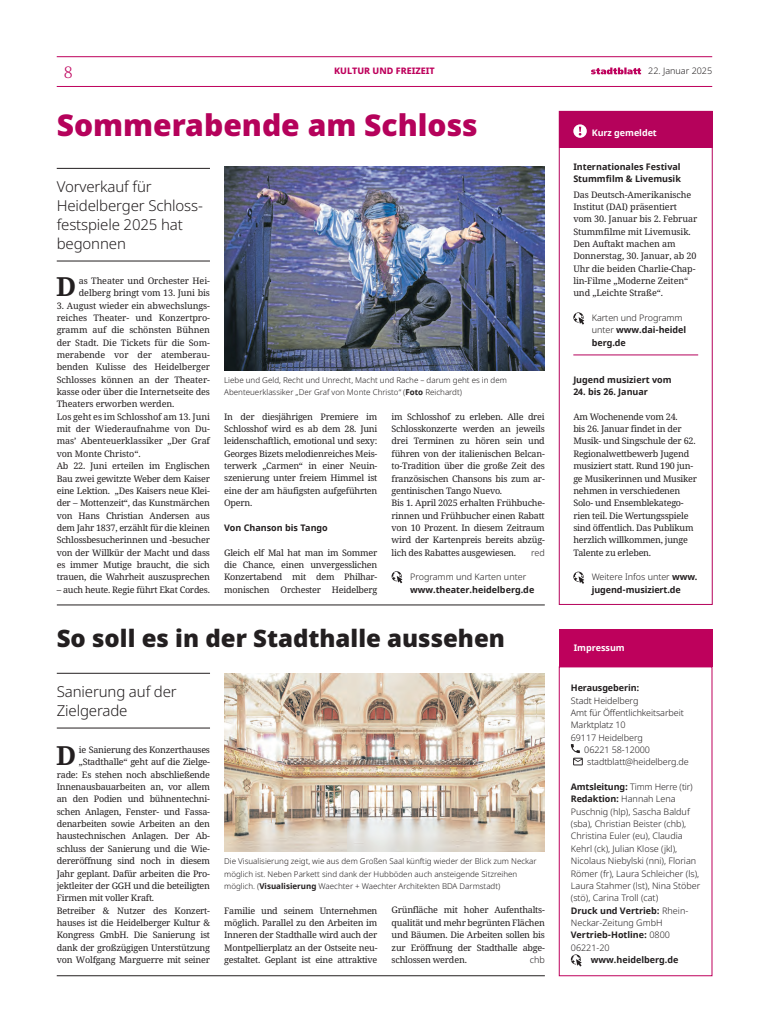
<style>
.page{position:relative;width:769px;height:1032px;background:#fff}
.page>*{position:absolute;margin:0;border:0;box-sizing:border-box;transform-origin:0 0}
.t1{font:900 30px "Noto Sans";color:#b5025b}
.t2{font:700 26.3px "Noto Serif";color:#231f20}
.t3{font:900 24px "Noto Sans";color:#231f20}
.t4{font:300 16px "Noto Serif";color:#be015c}
.t5{font:300 15px/19px "Noto Sans";letter-spacing:-.01em;color:#231f20}
.t6{font:9px/12.3px "Noto Serif";letter-spacing:-.025em;color:#231f20}
.t7{font:300 9px/12.3px "Noto Sans";color:#231f20}
.t8{font:700 9px/12.2px "Noto Sans";color:#231f20}
.t9{font:700 9px "Noto Sans";letter-spacing:-.005em;color:#fff}
.t10{font:800 9px "Noto Sans";color:#be015c}
.t11{font:300 8px/12.3px "Noto Sans";color:#231f20}
.s1{font-weight:700}
.s2{font-weight:300}
</style>
<div class="page">
<hr style="left:57px;top:57px;width:654px;height:1px;background:#be015c">
<hr style="left:57px;top:86px;width:654px;height:1px;background:#be015c">
<svg style="left:591px;top:68px;width:49px;height:6px"></svg>
<svg style="left:573px;top:312px;width:11px;height:13px"></svg>
<hr style="left:573px;top:355px;width:124px;height:1px;background:#b5025b">
<svg style="left:573px;top:572px;width:11px;height:12px"></svg>
<div style="left:558px;top:111px;width:154px;height:494px;border:1px solid #b5025b"></div>
<div style="left:559px;top:111px;width:153px;height:37px;background:#b5025b"></div>
<svg style="left:573px;top:124px;width:13px;height:14px"></svg>
<hr style="left:57px;top:673px;width:153px;height:1px;background:#231f20">
<hr style="left:57px;top:728px;width:153px;height:1px;background:#231f20">
<img style="left:224px;top:673px;width:320px;height:178px">
<hr style="left:57px;top:975px;width:487px;height:1px;background:#231f20">
<hr style="left:57px;top:605px;width:487px;height:1px;background:#231f20">
<hr style="left:57px;top:168px;width:153px;height:1px;background:#231f20">
<hr style="left:57px;top:261px;width:153px;height:1px;background:#231f20">
<svg style="left:391px;top:571px;width:11px;height:12px"></svg>
<img style="left:224px;top:166px;width:320px;height:204px">
<div style="left:558px;top:630px;width:153px;height:37px;background:#be015c"></div>
<svg style="left:570px;top:744px;width:12px;height:21px"></svg>
<svg style="left:570px;top:954px;width:11px;height:12px"></svg>
<div style="left:558px;top:667px;width:153px;height:309px;border:1px solid #be015c"></div>
<h3 class="t4" style="left:64px;top:61px;width:10px">8</h3>
<p class="t10" style="left:334px;top:64px;width:102px">KULTUR UND FREIZEIT</p>
<p class="t7" style="left:648px;top:65px;width:65px">22. Januar 2025</p>
<h1 class="t1" style="left:57px;top:102px;width:422px">Sommerabende am Schloss</h1>
<h3 class="t5" style="left:57px;top:177px;width:147px">Vorverkauf für<br>Heidelberger Schloss&shy;festspiele 2025 hat begonnen</h3>
<h2 class="t2" style="left:56px;top:268px;width:22px">D</h2>
<p class="t6" style="left:79px;top:275px;width:133px">as Theater und Orchester Hei&shy;delberg bringt vom 13. Juni bis</p>
<p class="t6" style="left:57px;top:299px;width:155px">3. August wieder ein abwechslungs&shy;reiches Theater- und Konzertpro&shy;gramm auf die schönsten Bühnen der Stadt. Die Tickets für die Som&shy;merabende vor der atemberau&shy;benden Kulisse des Heidelberger Schlosses können an der Theater&shy;kasse oder über die Internetseite des Theaters erworben werden.<br>Los geht es im Schlosshof am 13. Juni mit der Wiederaufnahme von Du&shy;mas’ Abenteuerklassiker „Der Graf von Monte Christo“.<br>Ab 22. Juni erteilen im Englischen Bau zwei gewitzte Weber dem Kaiser eine Lektion. „Des Kaisers neue Klei&shy;der – Mottenzeit“, das Kunstmärchen von Hans Christian Andersen aus dem Jahr 1837, erzählt für die kleinen Schlossbesucherinnen und -besucher von der Willkür der Macht und dass es immer Mutige braucht, die sich trauen, die Wahrheit auszusprechen</p>
<p class="t6" style="left:57px;top:583px;width:155px">– auch heute. Regie führt Ekat Cordes.</p>
<p class="t11" style="left:224px;top:374px;width:284px">Liebe und Geld, Recht und Unrecht, Macht und Rache – darum geht es in dem<br>Abenteuerklassiker „Der Graf von Monte Christo“ (<span class="s1">Foto</span> Reichardt)</p>
<p class="t6" style="left:224px;top:411px;width:155px;text-align:justify">In der diesjährigen Premiere im Schlosshof wird es ab dem 28. Juni leidenschaftlich, emotional und sexy:<br>Georges Bizets melodienreiches Meis&shy;terwerk „Carmen“ in einer Neuin&shy;szenierung unter freiem Himmel ist eine der am häufigsten aufgeführten Opern.</p>
<p class="t8" style="left:224px;top:522px;width:105px">Von Chanson bis Tango</p>
<p class="t6" style="left:224px;top:546px;width:155px;text-align:justify">Gleich elf Mal hat man im Sommer die Chance, einen unvergesslichen Konzertabend mit dem Philhar&shy;monischen Orchester Heidelberg</p>
<p class="t6" style="left:391px;top:411px;width:155px">im Schlosshof zu erleben. Alle drei Schlosskonzerte werden an jeweils drei Terminen zu hören sein und führen von der italienischen Belcan&shy;to-Tradition über die große Zeit des französischen Chansons bis zum ar&shy;gentinischen Tango Nuevo.<br>Bis 1. April 2025 erhalten Frühbuche&shy;rinnen und Frühbucher einen Rabatt von 10 Prozent. In diesem Zeitraum wird der Kartenpreis bereits abzüg&shy;lich des Rabattes ausgewiesen.</p>
<p class="t7" style="left:531px;top:546px;width:15px">red</p>
<p class="t7" style="left:410px;top:571px;width:118px">Programm und Karten unter</p>
<p class="t8" style="left:410px;top:583px;width:126px">www.theater.heidelberg.de</p>
<h3 class="t3" style="left:57px;top:620px;width:449px">So soll es in der Stadthalle aussehen</h3>
<h3 class="t5" style="left:57px;top:682px;width:121px">Sanierung auf der<br>Zielgerade</h3>
<h2 class="t2" style="left:56px;top:737px;width:22px">D</h2>
<p class="t6" style="left:79px;top:744px;width:133px">ie Sanierung des Konzerthauses</p>
<p class="t6" style="left:79px;top:756px;width:133px">„Stadthalle“ geht auf die Zielge-</p>
<p class="t6" style="left:57px;top:769px;width:155px">rade: Es stehen noch abschließende</p>
<p class="t6" style="left:57px;top:781px;width:155px">Innenausbauarbeiten an, vor allem</p>
<p class="t6" style="left:57px;top:793px;width:155px">an den Podien und bühnentechni-</p>
<p class="t6" style="left:57px;top:806px;width:155px">schen Anlagen, Fenster- und Fassa-</p>
<p class="t6" style="left:57px;top:818px;width:155px">denarbeiten sowie Arbeiten an den</p>
<p class="t6" style="left:57px;top:830px;width:155px">haustechnischen Anlagen. Der Ab-</p>
<p class="t6" style="left:57px;top:843px;width:155px">schluss der Sanierung und die Wie-</p>
<p class="t6" style="left:57px;top:855px;width:155px">dereröffnung sind noch in diesem</p>
<p class="t6" style="left:57px;top:867px;width:155px">Jahr geplant. Dafür arbeiten die Pro-</p>
<p class="t6" style="left:57px;top:880px;width:155px">jektleiter der GGH und die beteiligten</p>
<p class="t6" style="left:57px;top:892px;width:99px">Firmen mit voller Kraft.</p>
<p class="t6" style="left:57px;top:904px;width:155px">Betreiber &amp; Nutzer des Konzert-</p>
<p class="t6" style="left:57px;top:917px;width:155px">hauses ist die Heidelberger Kultur &amp;</p>
<p class="t6" style="left:57px;top:929px;width:155px">Kongress GmbH. Die Sanierung ist</p>
<p class="t6" style="left:57px;top:941px;width:155px">dank der großzügigen Unterstützung</p>
<p class="t6" style="left:57px;top:954px;width:155px">von Wolfgang Marguerre mit seiner</p>
<p class="t11" style="left:224px;top:855px;width:314px">Die Visualisierung zeigt, wie aus dem Großen Saal künftig wieder der Blick zum Neckar möglich ist. Neben Parkett sind dank der Hubböden auch ansteigende Sitzreihen möglich. (<span class="s1">Visualisierung</span> Waechter + Waechter Architekten BDA Darmstadt)</p>
<p class="t6" style="left:224px;top:904px;width:155px;text-align:justify">Familie und seinem Unternehmen möglich. Parallel zu den Arbeiten im Inneren der Stadthalle wird auch der Montpellierplatz an der Ostseite neu&shy;gestaltet. Geplant ist eine attraktive</p>
<p class="t6" style="left:391px;top:904px;width:155px;text-align:justify">Grünfläche mit hoher Aufenthalts&shy;qualität und mehr begrünten Flächen und Bäumen. Die Arbeiten sollen bis zur Eröffnung der Stadthalle abge&shy;schlossen werden.</p>
<p class="t7" style="left:529px;top:953px;width:17px">chb</p>
<p class="t9" style="left:591px;top:126px;width:67px">Kurz gemeldet</p>
<p class="t8" style="left:573px;top:161px;width:109px">Internationales Festival<br>Stummfilm &amp; Livemusik</p>
<p class="t6" style="left:573px;top:188px;width:125px">Das Deutsch-Amerikanische<br>Institut (DAI) präsentiert vom 30. Januar bis 2. Februar<br>Stummfilme mit Livemusik.<br>Den Auftakt machen am<br>Donnerstag, 30. Januar, ab 20<br>Uhr die beiden Charlie-Chap&shy;lin-Filme „Moderne Zeiten“ und „Leichte Straße“.</p>
<p class="t7" style="left:591px;top:312px;width:96px">Karten und Programm unter <span class="s1">www.dai-heidel berg.de</span></p>
<p class="t8" style="left:573px;top:374px;width:100px">Jugend musiziert vom</p>
<p class="t8" style="left:573px;top:386px;width:76px">24. bis 26. Januar</p>
<p class="t6" style="left:573px;top:411px;width:125px">Am Wochenende vom 24.<br>bis 26. Januar findet in der<br>Musik- und Singschule der 62.<br>Regionalwettbewerb Jugend musiziert statt. Rund 190 jun&shy;ge Musikerinnen und Musiker nehmen in verschiedenen<br>Solo- und Ensemblekatego&shy;rien teil. Die Wertungsspiele sind öffentlich. Das Publikum herzlich willkommen, junge<br>Talente zu erleben.</p>
<p class="t8" style="left:591px;top:571px;width:107px"><span class="s2">Weitere Infos unter</span> www. jugend-musiziert.de</p>
<p class="t9" style="left:573px;top:641px;width:53px">Impressum</p>
<p class="t8" style="left:570px;top:682px;width:70px">Herausgeberin:</p>
<p class="t7" style="left:570px;top:694px;width:69px">Stadt Heidelberg</p>
<p class="t7" style="left:570px;top:707px;width:114px">Amt für Öffentlichkeitsarbeit</p>
<p class="t7" style="left:570px;top:719px;width:56px">Marktplatz 10</p>
<p class="t7" style="left:570px;top:731px;width:73px">69117 Heidelberg</p>
<p class="t7" style="left:584px;top:744px;width:67px">06221 58-12000</p>
<p class="t7" style="left:587px;top:756px;width:103px">stadtblatt@heidelberg.de</p>
<p class="t7" style="left:570px;top:781px;width:131px"><span class="s1">Amtsleitung:</span> Timm Herre (tir)<br><span class="s1">Redaktion:</span> Hannah Lena<br>Puschnig (hlp), Sascha Balduf (sba), Christian Beister (chb),<br>Christina Euler (eu), Claudia<br>Kehrl (ck), Julian Klose (jkl),<br>Nicolaus Niebylski (nni), Florian<br>Römer (fr), Laura Schleicher (ls),<br>Laura Stahmer (lst), Nina Stöber (stö), Carina Troll (cat)<br><span class="s1">Druck und Vertrieb:</span> Rhein-<br>Neckar-Zeitung GmbH<br><span class="s1">Vertrieb-Hotline:</span> 0800<br>06221-20</p>
<p class="t8" style="left:590px;top:954px;width:89px">www.heidelberg.de</p>
</div>
